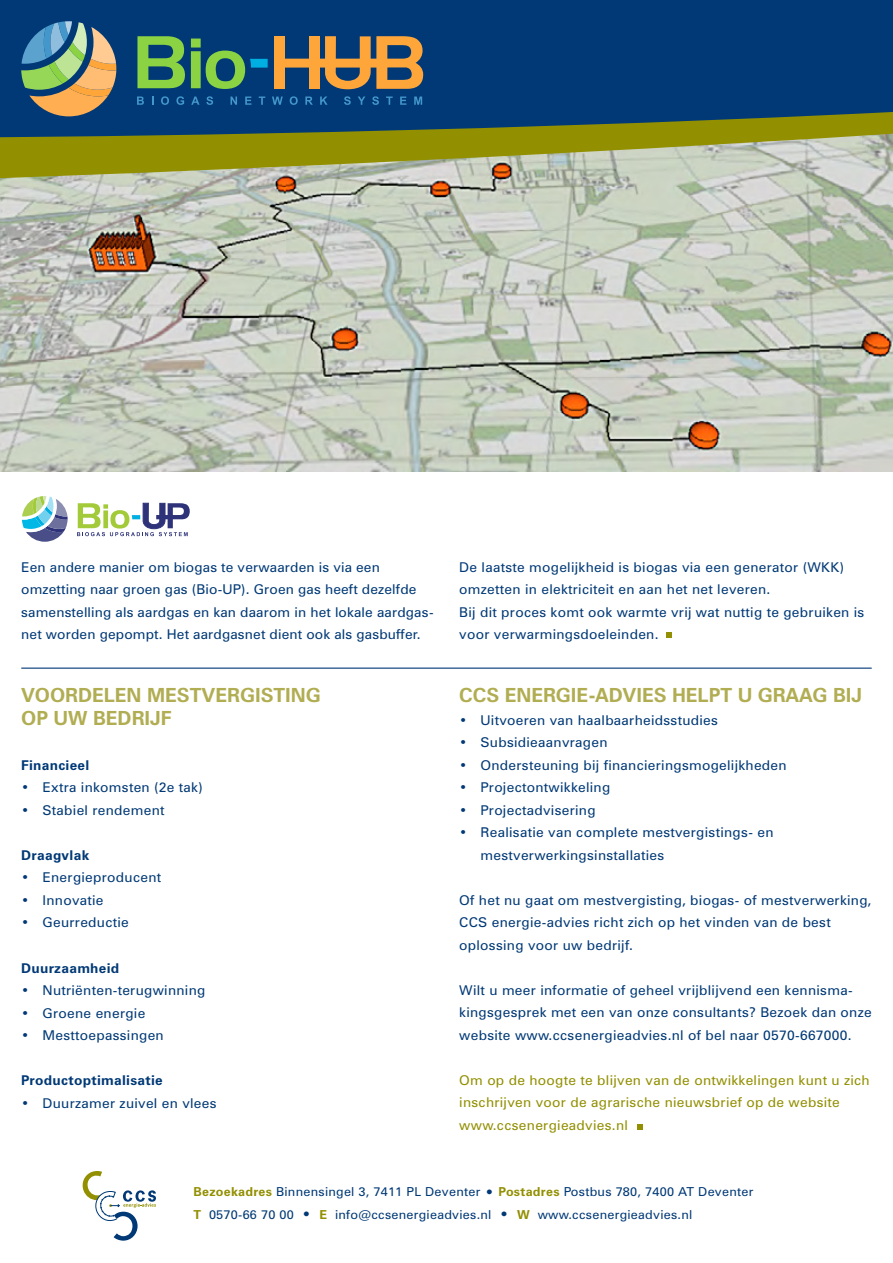
<style>
.page{position:relative;width:893px;height:1263px;background:#fff}
.page>*{position:absolute;margin:0;border:0;box-sizing:border-box;transform-origin:0 0}
.t1{font:700 19.5px/22.5px "Zurich BT";color:#b1ad52}
.t2{font:13.5px/22.5px "Zurich BT";letter-spacing:.02em;color:#003976}
.t3{font:13.5px/22.5px "Zurich BT";letter-spacing:.02em;color:#928f00}
.t4{font:700 13.5px "Zurich BT";letter-spacing:.02em;color:#003976}
.t5{font:12.3px/22.5px "Zurich BT";letter-spacing:.02em;color:#003976}
.s1{font-weight:700;color:#928f00}
.s2{font-weight:700;font-size:16.5px}
</style>
<div class="page">
<img style="left:0;top:179px;width:893px;height:293px">
<hr style="left:21px;top:667px;width:851px;height:2px;background:#003976">
<svg style="left:0;top:137px;width:893px;height:42px;background:#a9aa5d"></svg>
<svg style="left:0;top:0;width:893px;height:137px;background:#0c406c"></svg>
<svg style="left:637px;top:1124px;width:6px;height:5px"></svg>
<svg style="left:82px;top:1171px;width:74px;height:70px"></svg>
<svg style="left:77px;top:503px;width:113px;height:33px"></svg>
<svg style="left:22px;top:496px;width:46px;height:46px"></svg>
<svg style="left:137px;top:97px;width:7px;height:8px"></svg>
<svg style="left:161px;top:96px;width:8px;height:9px"></svg>
<svg style="left:176px;top:96px;width:8px;height:9px"></svg>
<svg style="left:191px;top:97px;width:9px;height:8px"></svg>
<svg style="left:206px;top:96px;width:7px;height:9px"></svg>
<svg style="left:231px;top:97px;width:6px;height:8px"></svg>
<svg style="left:245px;top:97px;width:6px;height:8px"></svg>
<svg style="left:259px;top:97px;width:6px;height:8px"></svg>
<svg style="left:272px;top:97px;width:11px;height:8px"></svg>
<svg style="left:290px;top:96px;width:8px;height:9px"></svg>
<svg style="left:305px;top:97px;width:8px;height:8px"></svg>
<svg style="left:320px;top:97px;width:8px;height:8px"></svg>
<svg style="left:344px;top:96px;width:7px;height:9px"></svg>
<svg style="left:358px;top:97px;width:7px;height:8px"></svg>
<svg style="left:372px;top:96px;width:7px;height:9px"></svg>
<svg style="left:386px;top:97px;width:7px;height:8px"></svg>
<svg style="left:400px;top:97px;width:6px;height:8px"></svg>
<svg style="left:414px;top:97px;width:8px;height:8px"></svg>
<svg style="left:137px;top:36px;width:48px;height:52px;background:#5da052"></svg>
<svg style="left:191px;top:39px;width:77px;height:50px;background:#2f7268"></svg>
<svg style="left:283px;top:36px;width:140px;height:53px;background:#847157"></svg>
<div style="left:274px;top:36px;width:11px;height:52px;background:#ffa63b"></div>
<div style="left:309px;top:36px;width:11px;height:52px;background:#ffa63b"></div>
<svg style="left:21px;top:21px;width:95px;height:95px;background:#7f8e7b"></svg>
<svg style="left:666px;top:632px;width:6px;height:6px"></svg>
<p class="t2" style="left:21px;top:555px;width:414px">Een andere manier om biogas te verwaarden is via een omzetting naar groen gas (Bio-UP). Groen gas heeft dezelfde samenstelling als aardgas en kan daarom in het lokale aardgas&shy;net worden gepompt. Het aardgasnet dient ook als gasbuffer.</p>
<h1 class="t1" style="left:21px;top:684px;width:301px">VOORDELEN MESTVERGISTING<br>OP UW BEDRIJF</h1>
<p class="t4" style="left:21px;top:757px;width:70px">Financieel</p>
<p class="t2" style="left:21px;top:776px;width:183px">• Extra inkomsten (2e tak)</p>
<p class="t2" style="left:21px;top:799px;width:145px">• Stabiel rendement</p>
<p class="t4" style="left:21px;top:847px;width:70px">Draagvlak</p>
<p class="t2" style="left:21px;top:866px;width:142px">• Energieproducent</p>
<p class="t2" style="left:21px;top:889px;width:84px">• Innovatie</p>
<p class="t2" style="left:21px;top:911px;width:109px">• Geurreductie</p>
<p class="t4" style="left:21px;top:959px;width:100px">Duurzaamheid</p>
<p class="t2" style="left:21px;top:979px;width:186px">• Nutriënten-terugwinning</p>
<p class="t2" style="left:21px;top:1001px;width:126px">• Groene energie</p>
<p class="t2" style="left:21px;top:1024px;width:144px">• Mesttoepassingen</p>
<p class="t4" style="left:21px;top:1072px;width:143px">Productoptimalisatie</p>
<p class="t2" style="left:21px;top:1091px;width:197px">• Duurzamer zuivel en vlees</p>
<p class="t2" style="left:459px;top:555px;width:407px">De laatste mogelijkheid is biogas via een generator (WKK) omzetten in elektriciteit en aan het net leveren.<br>Bij dit proces komt ook warmte vrij wat nuttig te gebruiken is voor verwarmingsdoeleinden.</p>
<h1 class="t1" style="left:459px;top:684px;width:405px">CCS ENERGIE-ADVIES HELPT U GRAAG BIJ</h1>
<p class="t2" style="left:459px;top:709px;width:260px">• Uitvoeren van haalbaarheidsstudies</p>
<p class="t2" style="left:459px;top:731px;width:150px">• Subsidieaanvragen</p>
<p class="t2" style="left:459px;top:754px;width:329px">• Ondersteuning bij financieringsmogelijkheden</p>
<p class="t2" style="left:459px;top:776px;width:153px">• Projectontwikkeling</p>
<p class="t2" style="left:459px;top:799px;width:138px">• Projectadvisering</p>
<p class="t2" style="left:480px;top:821px;width:295px;text-indent:-21px">• Realisatie van complete mestvergistings- en mestverwerkingsinstallaties</p>
<p class="t2" style="left:459px;top:889px;width:414px">Of het nu gaat om mestvergisting, biogas- of mestverwerking,<br>CCS energie-advies richt zich op het vinden van de best oplossing voor uw bedrijf.</p>
<p class="t2" style="left:459px;top:979px;width:414px">Wilt u meer informatie of geheel vrijblijvend een kennisma&shy;kingsgesprek met een van onze consultants? Bezoek dan onze website www.ccsenergieadvies.nl of bel naar 0570-667000.</p>
<p class="t3" style="left:459px;top:1069px;width:412px">Om op de hoogte te blijven van de ontwikkelingen kunt u zich inschrijven voor de agrarische nieuwsbrief op de website www.ccsenergieadvies.nl</p>
<p class="t5" style="left:193px;top:1180px;width:561px"><span class="s1">Bezoekadres</span> Binnensingel 3, 7411 PL Deventer <span class="s2">•</span> <span class="s1">Postadres</span> Postbus 780, 7400 AT Deventer<br><span class="s1">T</span> 0570-66 70 00 <span class="s2">•</span> <span class="s1">E</span> info@ccsenergieadvies.nl <span class="s2">•</span> <span class="s1">W</span> www.ccsenergieadvies.nl</p>
</div>
